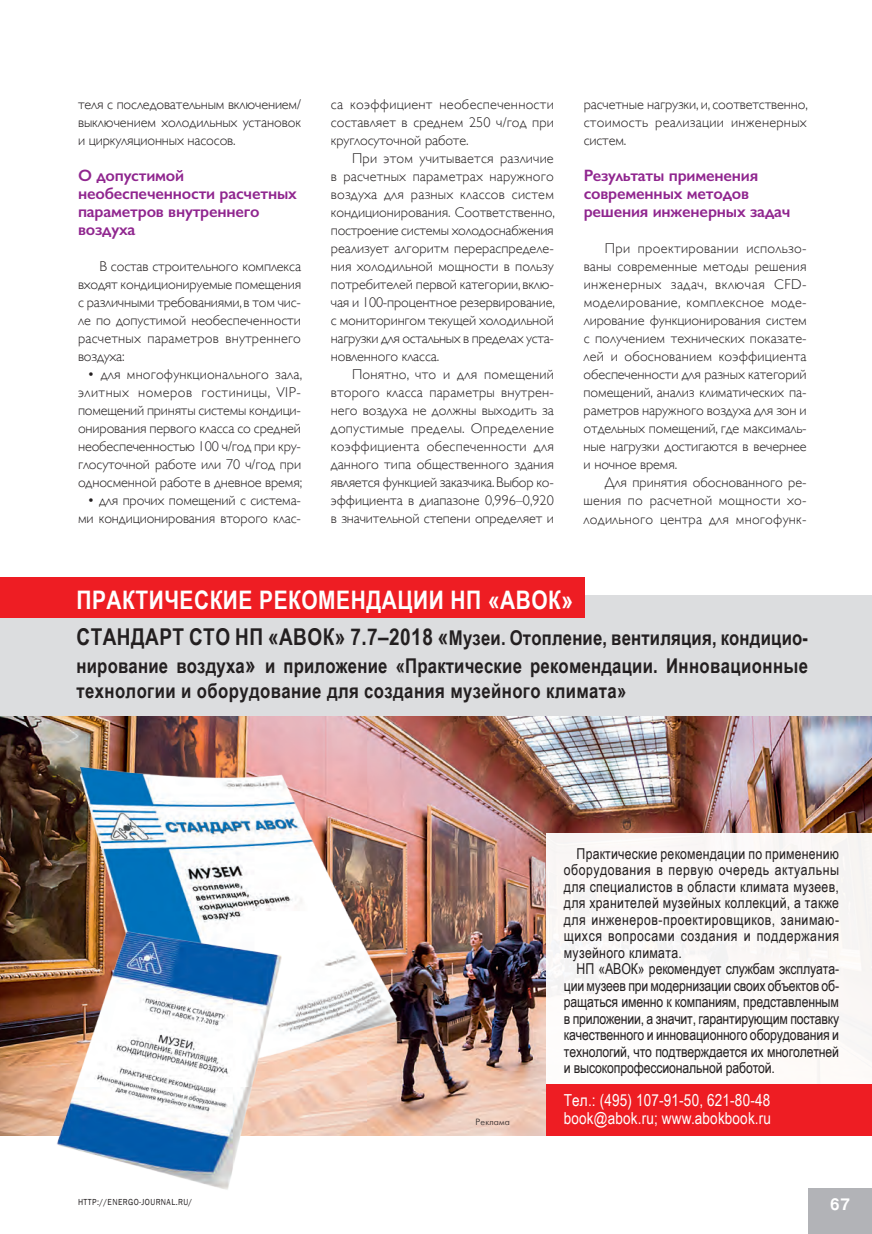
<style>
.page{position:relative;width:872px;height:1234px;background:#fff}
.page>*{position:absolute;margin:0;border:0;box-sizing:border-box;transform-origin:0 0}
._1_Preambula_new{font:700 25.5px "Arial Narrow";letter-spacing:.02em;color:#fff}
._1_Preambula_new-2{font:700 20.4px/27.8px "Arial Narrow";letter-spacing:.01em;color:#231f20}
._0_Main_text{font:600 16.5px/18px "Gill Sans";letter-spacing:-.01em;color:#90268f}
._1_Preambula_new-3{font:16.5px "Arial Narrow";letter-spacing:.01em;color:#fff}
.t1{font:700 16.5px "Pragmatica";color:#fff;scale:.89 1}
._1_Preambula_new-4{font:15px/16.5px "Arial Narrow";letter-spacing:.005em;color:#231f20;text-align:justify}
._0_Main_text-2{font:300 14.25px/18px "Gill Sans";letter-spacing:-.01em;color:#231f20;text-align:justify}
.t2{font:9px "Franklin Gothic";letter-spacing:.05em;color:#231f20;scale:.89 1}
.Main_TXT{font:300 9px "Futura Futuris";letter-spacing:.02em;color:#231f20}
.s1{font-size:23.1px}
</style>
<div class="page">
<div style="left:808px;top:1188px;width:64px;height:45px;background:#b2b3b7"></div>
<img style="left:0;top:716px;width:872px;height:419px">
<div style="left:546px;top:832px;width:326px;height:254px;background:#fcf9f8"></div>
<div style="left:0;top:595px;width:872px;height:121px;background:#dcdddf"></div>
<div style="left:0;top:577px;width:584px;height:41px;background:#ee1d23"></div>
<div style="left:546px;top:1084px;width:326px;height:51px;background:#ee1d23"></div>
<img style="left:72px;top:728px;width:339px;height:355px">
<img style="left:48px;top:902px;width:243px;height:288px">
<p class="_0_Main_text-2" style="left:78px;top:95px;width:224px">теля с последовательным включением/ выключением холодильных установок и циркуляционных насосов.</p>
<p class="_0_Main_text" style="left:78px;top:166px;width:220px">О допустимой необеспеченности расчетных параметров внутреннего воздуха</p>
<p class="_0_Main_text-2" style="left:78px;top:257px;width:225px;text-indent:21px">В состав строительного комплекса входят кондиционируемые помещения с различными требованиями, в том чис&shy;ле по допустимой необеспеченности расчетных параметров внутреннего воздуха:</p>
<p class="_0_Main_text-2" style="left:78px;top:365px;width:226px;text-indent:9px">• для многофункционального зала, элитных номеров гостиницы, VIP&shy;помещений приняты системы кондици&shy;онирования первого класса со средней необеспеченностью 100 ч/год при кру&shy;глосуточной работе или 70 ч/год при односменной работе в дневное время;</p>
<p class="_0_Main_text-2" style="left:78px;top:491px;width:224px;text-align:right">• для прочих помещений с система&shy;ми кондиционирования второго клас-</p>
<p class="_0_Main_text-2" style="left:331px;top:95px;width:224px">са коэффициент необеспеченности составляет в среднем 250 ч/год при круглосуточной работе.</p>
<p class="_0_Main_text-2" style="left:331px;top:149px;width:226px;text-indent:21px">При этом учитывается различие в расчетных параметрах наружного воздуха для разных классов систем кондиционирования. Соответственно, построение системы холодоснабжения реализует алгоритм перераспределе&shy;ния холодильной мощности в пользу потребителей первой категории, вклю&shy;чая и 100-процентное резервирование, с мониторингом текущей холодильной нагрузки для остальных в пределах уста&shy;новленного класса.</p>
<p class="_0_Main_text-2" style="left:331px;top:365px;width:224px;text-indent:21px">Понятно, что и для помещений второго класса параметры внутрен&shy;него воздуха не должны выходить за допустимые пределы. Определение коэффициента обеспеченности для данного типа общественного здания является функцией заказчика. Выбор ко&shy;эффициента в диапазоне 0,996–0,920 в значительной степени определяет и</p>
<p class="_0_Main_text-2" style="left:583px;top:95px;width:226px">расчетные нагрузки, и, соответственно, стоимость реализации инженерных систем.</p>
<p class="_0_Main_text" style="left:583px;top:166px;width:208px">Результаты применения современных методов решения инженерных задач</p>
<p class="_0_Main_text-2" style="left:583px;top:239px;width:224px;text-indent:21px">При проектировании использо&shy;ваны современные методы решения инженерных задач, включая CFD&shy;моделирование, комплексное моде&shy;лирование функционирования систем с получением технических показате&shy;лей и обоснованием коэффициента обеспеченности для разных категорий помещений, анализ климатических па&shy;раметров наружного воздуха для зон и отдельных помещений, где максималь&shy;ные нагрузки достигаются в вечернее и ночное время.</p>
<p class="_0_Main_text-2" style="left:583px;top:473px;width:224px;text-indent:21px">Для принятия обоснованного ре&shy;шения по расчетной мощности хо&shy;лодильного центра для многофунк-</p>
<p class="_1_Preambula_new" style="left:77px;top:581px;width:498px">ПРАКТИЧЕСКИЕ РЕКОМЕНДАЦИИ НП «АВОК»</p>
<p class="_1_Preambula_new-2" style="left:77px;top:623px;width:733px"><span class="s1">СТАНДАРТ СТО НП «АВОК» 7.7–2018 «</span>Музеи. Отопление, вентиляция, кондицио&shy;нирование воздуха<span class="s1">»</span> и приложение «Практические рекомендации. Инновационные</p>
<p class="_1_Preambula_new-2" style="left:77px;top:675px;width:551px">технологии и оборудование для создания музейного климата»</p>
<p class="Main_TXT" style="left:475px;top:1116px;width:36px">Реклама</p>
<p class="_1_Preambula_new-4" style="left:564px;top:844px;width:277px;text-indent:13px">Практические рекомендации по применению оборудования в первую очередь актуальны для специалистов в области климата музеев, для хранителей музейных коллекций, а также для инженеров-проектировщиков, занимаю&shy;щихся вопросами создания и поддержания музейного климата.</p>
<p class="_1_Preambula_new-4" style="left:564px;top:959px;width:277px;text-indent:13px">НП «АВОК» рекомендует службам эксплуата&shy;ции музеев при модернизации своих объектов об&shy;ращаться именно к компаниям, представленным в приложении, а значит, гарантирующим поставку качественного и инновационного оборудования и технологий, что подтверждается их многолетней и высокопрофессиональной работой.</p>
<p class="_1_Preambula_new-3" style="left:564px;top:1088px;width:208px">Тел.: (495) 107-91-50, 621-80-48</p>
<p class="_1_Preambula_new-3" style="left:564px;top:1106px;width:209px">book@abok.ru; www.abokbook.ru</p>
<p class="t2" style="left:78px;top:1196px;width:130px">HTTP://ENERGO-JOURNAL.RU/</p>
<p class="t1" style="left:830px;top:1193px;width:24px">67</p>
</div>
